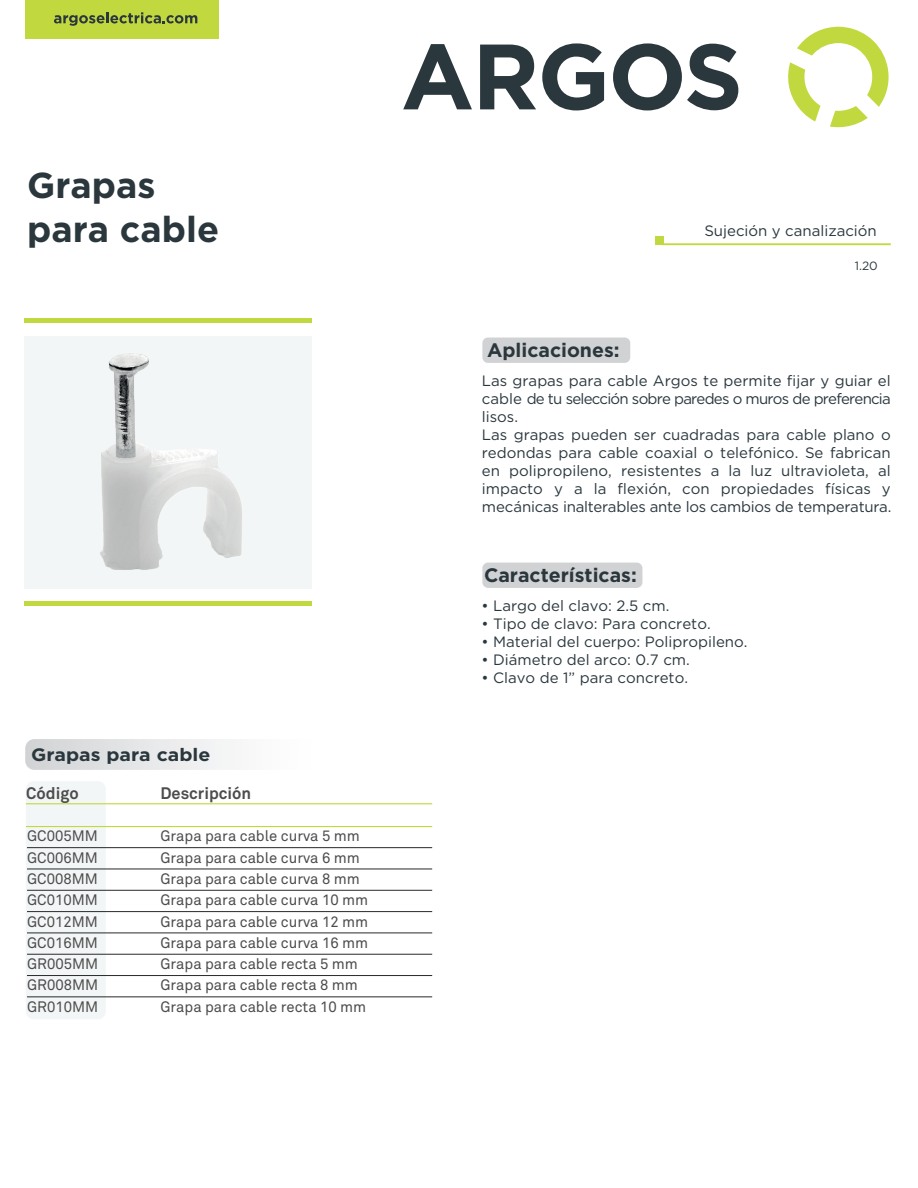
<style>
.page{position:relative;width:918px;height:1188px;background:#fff}
.page>*{position:absolute;margin:0;border:0;box-sizing:border-box;transform-origin:0 0}
.t1{font:700 36px/43.2px "Gotham";color:#2a373d}
.t2{font:700 19.5px "Gotham";color:#2a373d}
.t3{font:700 18px "Gotham";color:#2a373d;scale:1.09 1}
.t4{font:700 16.5px "Akkurat Pro";color:#4d4c4c}
.t5{font:15px/18px "Gotham";color:#2a373d}
.t6{font:15px "Akkurat Pro";color:#4d4c4c}
.t7{font:12px "Gotham";color:#2c393d}
</style>
<div class="page">
<div style="left:26px;top:781px;width:80px;height:238px;background:#f3f6f7;border-radius:8px"></div>
<div style="left:25px;top:336px;width:287px;height:252px;background:#f3f6f7"></div>
<div style="left:25px;top:318px;width:287px;height:5px;background:#c2d83f"></div>
<div style="left:25px;top:601px;width:287px;height:5px;background:#c2d83f"></div>
<hr style="left:27px;top:847px;width:405px;height:1px;background:#292929">
<hr style="left:27px;top:869px;width:405px;height:1px;background:#292929">
<hr style="left:27px;top:890px;width:405px;height:1px;background:#292929">
<hr style="left:27px;top:911px;width:405px;height:1px;background:#292929">
<hr style="left:27px;top:933px;width:405px;height:1px;background:#292929">
<hr style="left:27px;top:954px;width:405px;height:1px;background:#292929">
<hr style="left:27px;top:975px;width:405px;height:1px;background:#292929">
<hr style="left:27px;top:997px;width:405px;height:1px;background:#292929">
<div style="left:482px;top:563px;width:160px;height:25px;background:#d1d2d4;border-radius:6px"></div>
<div style="left:482px;top:338px;width:148px;height:25px;background:#d1d2d4;border-radius:6px"></div>
<svg style="left:25px;top:739px;width:203px;height:31px"></svg>
<div style="left:25px;top:0;width:193px;height:38px;background:#c2d83f"></div>
<svg style="left:54px;top:12px;width:143px;height:14px"></svg>
<hr style="left:661px;top:243px;width:230px;height:2px;background:#c2d83f">
<div style="left:655px;top:236px;width:9px;height:9px;background:#c2d83f"></div>
<svg style="left:788px;top:27px;width:101px;height:100px"></svg>
<svg style="left:403px;top:44px;width:69px;height:65px"></svg>
<svg style="left:480px;top:45px;width:56px;height:64px"></svg>
<svg style="left:542px;top:43px;width:62px;height:67px"></svg>
<svg style="left:613px;top:43px;width:125px;height:67px"></svg>
<hr style="left:26px;top:803px;width:406px;height:1px;background:#c2d83f">
<hr style="left:26px;top:826px;width:406px;height:1px;background:#c2d83f">
<img style="left:100px;top:353px;width:142px;height:217px">
<h1 class="t1" style="left:27px;top:164px;width:193px">Grapas para cable</h1>
<p class="t3" style="left:31px;top:743px;width:166px">Grapas para cable</p>
<p class="t4" style="left:26px;top:783px;width:54px">Código</p>
<p class="t4" style="left:160px;top:783px;width:92px">Descripción</p>
<p class="t6" style="left:27px;top:827px;width:72px">GC005MM</p>
<p class="t6" style="left:160px;top:827px;width:201px">Grapa para cable curva 5 mm</p>
<p class="t6" style="left:27px;top:849px;width:72px">GC006MM</p>
<p class="t6" style="left:160px;top:849px;width:201px">Grapa para cable curva 6 mm</p>
<p class="t6" style="left:27px;top:870px;width:72px">GC008MM</p>
<p class="t6" style="left:160px;top:870px;width:201px">Grapa para cable curva 8 mm</p>
<p class="t6" style="left:27px;top:891px;width:72px">GC010MM</p>
<p class="t6" style="left:160px;top:891px;width:209px">Grapa para cable curva 10 mm</p>
<p class="t6" style="left:27px;top:913px;width:72px">GC012MM</p>
<p class="t6" style="left:160px;top:913px;width:209px">Grapa para cable curva 12 mm</p>
<p class="t6" style="left:27px;top:934px;width:72px">GC016MM</p>
<p class="t6" style="left:160px;top:934px;width:209px">Grapa para cable curva 16 mm</p>
<p class="t6" style="left:27px;top:955px;width:73px">GR005MM</p>
<p class="t6" style="left:160px;top:955px;width:199px">Grapa para cable recta 5 mm</p>
<p class="t6" style="left:27px;top:977px;width:73px">GR008MM</p>
<p class="t6" style="left:160px;top:977px;width:199px">Grapa para cable recta 8 mm</p>
<p class="t6" style="left:27px;top:998px;width:73px">GR010MM</p>
<p class="t6" style="left:160px;top:998px;width:207px">Grapa para cable recta 10 mm</p>
<h2 class="t2" style="left:487px;top:337px;width:134px">Aplicaciones:</h2>
<p class="t5" style="left:704px;top:222px;width:174px">Sujeción y canalización</p>
<p class="t7" style="left:855px;top:258px;width:25px">1.20</p>
<p class="t5" style="left:482px;top:371px;width:411px">Las grapas para cable Argos te permite fijar y guiar el cable de tu selección sobre paredes o muros de preferencia lisos.<br>Las grapas pueden ser cuadradas para cable plano o redondas para cable coaxial o telefónico. Se fabrican en polipropileno, resistentes a la luz ultravioleta, al impacto y a la flexión, con propiedades físicas y mecánicas inalterables ante los cambios de temperatura.</p>
<h2 class="t2" style="left:484px;top:562px;width:154px">Características:</h2>
<p class="t5" style="left:481px;top:596px;width:190px">• Largo del clavo: 2.5 cm.</p>
<p class="t5" style="left:481px;top:614px;width:231px">• Tipo de clavo: Para concreto.</p>
<p class="t5" style="left:481px;top:632px;width:268px">• Material del cuerpo: Polipropileno.</p>
<p class="t5" style="left:481px;top:650px;width:210px">• Diámetro del arco: 0.7 cm.</p>
<p class="t5" style="left:481px;top:668px;width:208px">• Clavo de 1” para concreto.</p>
</div>
